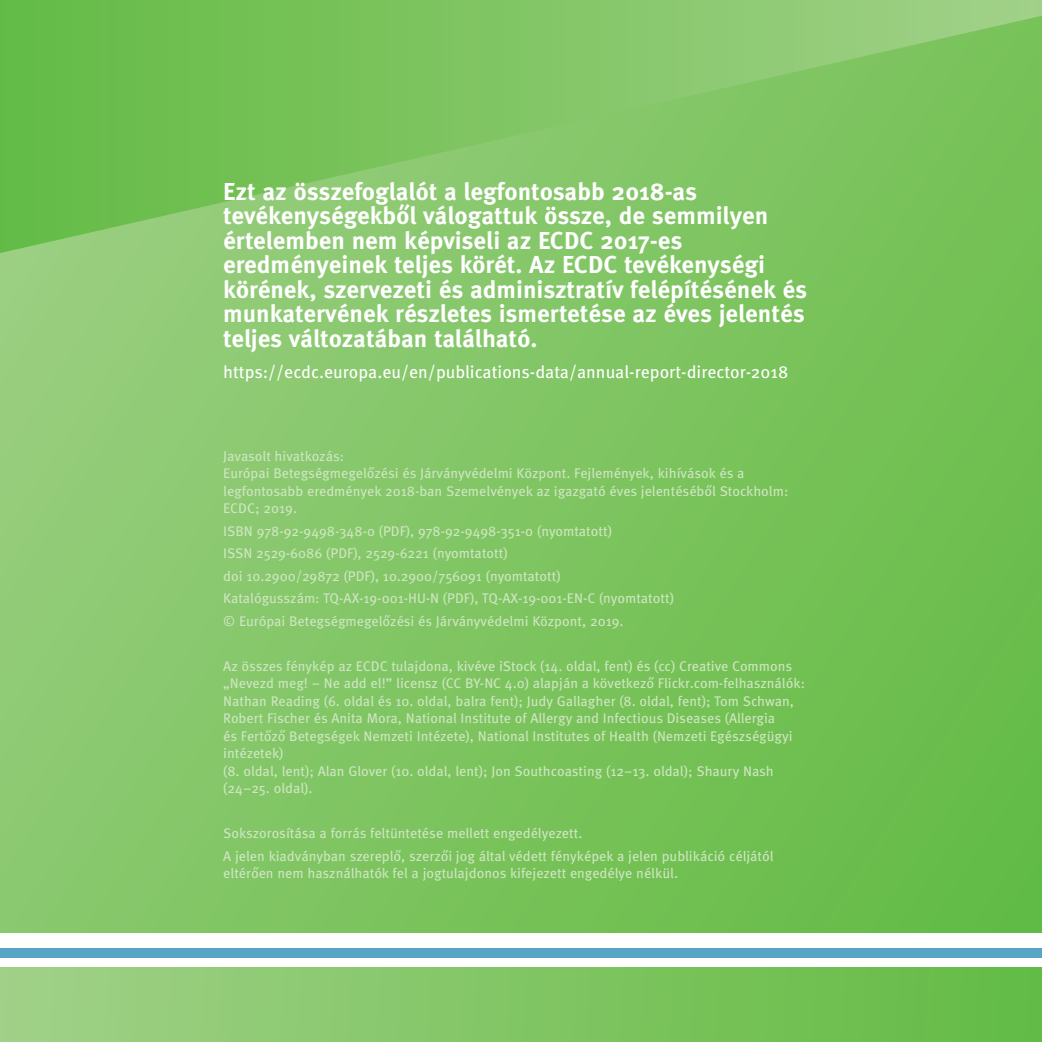
<style>
.page{position:relative;width:1042px;height:1042px;background:#fff}
.page>*{position:absolute;margin:0;border:0;box-sizing:border-box;transform-origin:0 0}
.t1{font:700 24.5px/24.5px "Meta Pro";color:#fff}
.t2{font:17.5px "Meta Pro";color:#fff}
.t3{font:14px/17.5px "Meta Pro";color:#cee6c1}
</style>
<div class="page">
<div style="left:0;top:0;width:1042px;height:933px;background:linear-gradient(to right,#93cc78,#6abd4a)"></div>
<svg style="left:0;top:0;width:1042px;height:253px;background:#7dc460"></svg>
<div style="left:0;top:947px;width:1042px;height:10px;background:#56a5c4"></div>
<div style="left:0;top:967px;width:1042px;height:75px;background:linear-gradient(to right,#a0d087,#63bb44)"></div>
<p class="t1" style="left:223px;top:180px;width:585px">Ezt az összefoglalót a legfontosabb 2018-as tevékenységekből válogattuk össze, de semmilyen értelemben nem képviseli az ECDC 2017-es eredményeinek teljes körét. Az ECDC tevékenységi körének, szervezeti és adminisztratív felépítésének és munkatervének részletes ismertetése az éves jelentés teljes változatában található.</p>
<p class="t2" style="left:223px;top:360px;width:566px">https://ecdc.europa.eu/en/publications-data/annual-report-director-2018</p>
<p class="t3" style="left:223px;top:448px;width:566px">Javasolt hivatkozás:<br>Európai Betegségmegelőzési és Járványvédelmi Központ. Fejlemények, kihívások és a legfontosabb eredmények 2018-ban Szemelvények az igazgató éves jelentéséből Stockholm:<br>ECDC; 2019.</p>
<p class="t3" style="left:223px;top:520px;width:452px;line-height:22.4px">ISBN 978-92-9498-348-0 (PDF), 978-92-9498-351-0 (nyomtatott)<br>ISSN 2529-6086 (PDF), 2529-6221 (nyomtatott)<br>doi 10.2900/29872 (PDF), 10.2900/756091 (nyomtatott)<br>Katalógusszám: TQ-AX-19-001-HU-N (PDF), TQ-AX-19-001-EN-C (nyomtatott) © Európai Betegségmegelőzési és Járványvédelmi Központ, 2019.</p>
<p class="t3" style="left:223px;top:657px;width:583px">Az összes fénykép az ECDC tulajdona, kivéve iStock (14. oldal, fent) és (cc) Creative Commons „Nevezd meg! – Ne add el!” licensz (CC BY-NC 4.0) alapján a következő Flickr.com-felhasználók:<br>Nathan Reading (6. oldal és 10. oldal, balra fent); Judy Gallagher (8. oldal, fent); Tom Schwan, Robert Fischer és Anita Mora, National Institute of Allergy and Infectious Diseases (Allergia<br>és Fertőző Betegségek Nemzeti Intézete), National Institutes of Health (Nemzeti Egészségügyi intézetek)<br>(8. oldal, lent); Alan Glover (10. oldal, lent); Jon Southcoasting (12–13. oldal); Shaury Nash (24–25. oldal).</p>
<p class="t3" style="left:223px;top:822px;width:552px;line-height:22.4px">Sokszorosítása a forrás feltüntetése mellett engedélyezett.<br>A jelen kiadványban szereplő, szerzői jog által védett fényképek a jelen publikáció céljától</p>
<p class="t3" style="left:223px;top:865px;width:456px">eltérően nem használhatók fel a jogtulajdonos kifejezett engedélye nélkül.</p>
</div>
